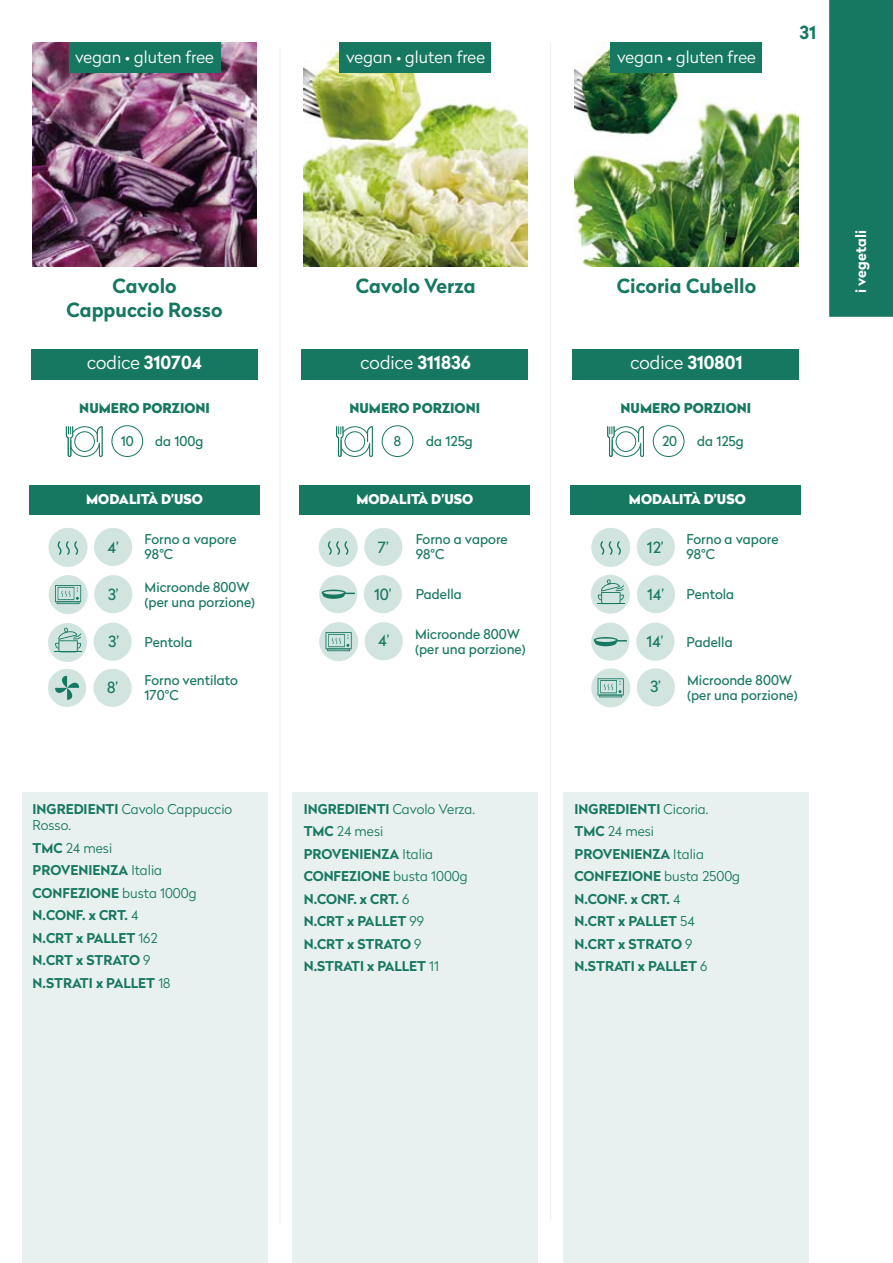
<style>
.page{position:relative;width:893px;height:1263px;background:#fff}
.page>*{position:absolute;margin:0;border:0;box-sizing:border-box;transform-origin:0 0}
.t1{font:700 19.5px/23.4px "Radikal";color:#177861;text-align:center}
.t2{font:300 18px "Radikal";color:#fff}
.t3{font:700 18px "Radikal";color:#177861}
.t4{font:300 16.5px "Radikal";color:#fff}
.t5{font:15.45px "Radikal";color:#177861}
.t6{font:700 14.4px "Radikal";letter-spacing:.005em;color:#fff}
.t7{font:700 13.5px/22.5px "Radikal";color:#177861}
.t8{font:13.5px/15px "Radikal";color:#177861}
.t9{font:900 13.5px "Radikal";color:#177861}
.t10{font:900 13.5px "Radikal";color:#fff}
.t11{font:300 13.5px/16.2px "Radikal";color:#177861}
.s1{font-weight:700}
.s2{font-weight:300}
</style>
<div class="page">
<div style="left:829px;top:0;width:64px;height:317px;background:#177861"></div>
<hr style="left:280px;top:47px;width:1px;height:1178px;background:#177861">
<hr style="left:550px;top:43px;width:1px;height:1177px;background:#177861">
<img style="left:574px;top:42px;width:225px;height:224px">
<img style="left:304px;top:42px;width:224px;height:224px">
<img style="left:33px;top:42px;width:224px;height:224px">
<div style="left:30px;top:485px;width:230px;height:29px;background:#177861"></div>
<div style="left:300px;top:485px;width:230px;height:29px;background:#177861"></div>
<div style="left:571px;top:485px;width:230px;height:29px;background:#177861"></div>
<div style="left:31px;top:349px;width:227px;height:30px;background:#177861"></div>
<div style="left:302px;top:349px;width:226px;height:30px;background:#177861"></div>
<div style="left:573px;top:349px;width:226px;height:30px;background:#177861"></div>
<div style="left:591px;top:575px;width:39px;height:39px;background:linear-gradient(to right,#d1e4e0,#d2e5e1);border-radius:50%"></div>
<svg style="left:597px;top:579px;width:27px;height:25px"></svg>
<div style="left:591px;top:528px;width:39px;height:39px;background:#d1e4e0;border-radius:50%"></div>
<svg style="left:600px;top:541px;width:21px;height:14px"></svg>
<div style="left:637px;top:575px;width:38px;height:38px;background:#d1e4e0;border-radius:50%"></div>
<div style="left:636px;top:623px;width:38px;height:38px;background:#d1e4e0;border-radius:50%"></div>
<div style="left:637px;top:528px;width:38px;height:38px;background:#d1e4e0;border-radius:50%"></div>
<div style="left:319px;top:528px;width:39px;height:39px;background:#d1e4e0;border-radius:50%"></div>
<svg style="left:327px;top:541px;width:21px;height:14px"></svg>
<div style="left:364px;top:575px;width:38px;height:38px;background:#d1e4e0;border-radius:50%"></div>
<div style="left:364px;top:528px;width:38px;height:38px;background:#d1e4e0;border-radius:50%"></div>
<svg style="left:49px;top:575px;width:39px;height:39px"></svg>
<hr style="left:57px;top:601px;width:23px;height:3px;background:#177861">
<svg style="left:55px;top:585px;width:26px;height:18px"></svg>
<div style="left:48px;top:623px;width:39px;height:39px;background:linear-gradient(to right,#cfe3df,#d2e5e1);border-radius:50%"></div>
<svg style="left:55px;top:628px;width:27px;height:24px"></svg>
<div style="left:48px;top:528px;width:40px;height:39px;background:#d1e4e0;border-radius:50%"></div>
<svg style="left:57px;top:541px;width:21px;height:14px"></svg>
<div style="left:94px;top:575px;width:38px;height:38px;background:#d1e4e0;border-radius:50%"></div>
<div style="left:94px;top:623px;width:38px;height:38px;background:#d1e4e0;border-radius:50%"></div>
<div style="left:94px;top:669px;width:38px;height:38px;background:#d1e4e0;border-radius:50%"></div>
<div style="left:94px;top:528px;width:38px;height:38px;background:#d1e4e0;border-radius:50%"></div>
<div style="left:22px;top:792px;width:246px;height:471px;background:#e8f1ef"></div>
<div style="left:292px;top:792px;width:246px;height:471px;background:#e8f1ef"></div>
<div style="left:563px;top:792px;width:246px;height:471px;background:#e8f1ef"></div>
<div style="left:69px;top:43px;width:151px;height:30px;background:#177861"></div>
<div style="left:339px;top:43px;width:152px;height:30px;background:#177861"></div>
<div style="left:610px;top:43px;width:152px;height:30px;background:#177861"></div>
<div style="left:111px;top:425px;width:32px;height:32px;border:1px solid #177861;border-radius:50%"></div>
<svg style="left:65px;top:426px;width:38px;height:31px"></svg>
<div style="left:382px;top:425px;width:31px;height:32px;border:1px solid #177861;border-radius:50%"></div>
<svg style="left:336px;top:426px;width:37px;height:31px"></svg>
<div style="left:653px;top:425px;width:31px;height:32px;border:1px solid #177861;border-radius:50%"></div>
<svg style="left:607px;top:426px;width:37px;height:31px"></svg>
<div style="left:319px;top:575px;width:38px;height:38px;background:#d1e4e0;border-radius:50%"></div>
<svg style="left:322px;top:590px;width:33px;height:9px"></svg>
<div style="left:591px;top:623px;width:38px;height:38px;background:#d1e4e0;border-radius:50%"></div>
<svg style="left:594px;top:637px;width:33px;height:9px"></svg>
<svg style="left:48px;top:669px;width:38px;height:38px"></svg>
<svg style="left:591px;top:668px;width:39px;height:39px"></svg>
<hr style="left:599px;top:695px;width:23px;height:2px;background:#177861">
<svg style="left:598px;top:678px;width:26px;height:18px"></svg>
<div style="left:637px;top:668px;width:38px;height:38px;background:#d1e4e0;border-radius:50%"></div>
<div style="left:319px;top:622px;width:39px;height:39px;background:linear-gradient(to right,#d2e5e1,#d1e4e0);border-radius:50%"></div>
<hr style="left:327px;top:648px;width:23px;height:3px;background:#177861">
<svg style="left:325px;top:632px;width:27px;height:18px"></svg>
<div style="left:365px;top:622px;width:38px;height:38px;background:#d1e4e0;border-radius:50%"></div>
<p class="t4" style="left:75px;top:45px;width:140px">vegan • gluten free</p>
<p class="t4" style="left:346px;top:45px;width:140px">vegan • gluten free</p>
<p class="t4" style="left:617px;top:45px;width:140px">vegan • gluten free</p>
<h2 class="t3" style="left:800px;top:19px;width:18px">31</h2>
<h1 class="t1" style="left:67px;top:274px;width:157px">Cavolo<br>Cappuccio Rosso</h1>
<h2 class="t2" style="left:87px;top:350px;width:116px">codice <span class="s1">310704</span></h2>
<p class="t9" style="left:79px;top:398px;width:132px">NUMERO PORZIONI</p>
<h1 class="t1" style="left:356px;top:274px;width:121px">Cavolo Verza</h1>
<h2 class="t2" style="left:361px;top:350px;width:112px">codice <span class="s1">311836</span></h2>
<h1 class="t1" style="left:617px;top:274px;width:141px">Cicoria Cubello</h1>
<h2 class="t2" style="left:630px;top:350px;width:114px">codice <span class="s1">310801</span></h2>
<p class="t9" style="left:349px;top:398px;width:132px">NUMERO PORZIONI</p>
<p class="t9" style="left:621px;top:398px;width:132px">NUMERO PORZIONI</p>
<p class="t8" style="left:121px;top:433px;width:15px">10</p>
<p class="t8" style="left:155px;top:433px;width:50px">da 100g</p>
<p class="t8" style="left:394px;top:433px;width:9px">8</p>
<p class="t8" style="left:426px;top:433px;width:48px">da 125g</p>
<p class="t8" style="left:662px;top:433px;width:17px">20</p>
<p class="t8" style="left:697px;top:433px;width:48px">da 125g</p>
<p class="t10" style="left:86px;top:489px;width:118px">MODALITÀ D’USO</p>
<p class="t10" style="left:356px;top:489px;width:118px">MODALITÀ D’USO</p>
<p class="t10" style="left:629px;top:489px;width:118px">MODALITÀ D’USO</p>
<p class="t5" style="left:107px;top:536px;width:13px">4’</p>
<p class="t5" style="left:108px;top:583px;width:12px">3’</p>
<p class="t5" style="left:108px;top:631px;width:12px">3’</p>
<p class="t5" style="left:107px;top:676px;width:13px">8’</p>
<p class="t8" style="left:145px;top:532px;width:94px">Forno a vapore<br>98°C</p>
<p class="t8" style="left:145px;top:579px;width:112px">Microonde 800W (per una porzione)</p>
<p class="t8" style="left:145px;top:634px;width:49px">Pentola</p>
<p class="t8" style="left:145px;top:673px;width:95px">Forno ventilato<br>170°C</p>
<p class="t11" style="left:33px;top:800px;width:201px"><span class="s1">INGREDIENTI</span> Cavolo Cappuccio<br>Rosso.</p>
<p class="t7" style="left:33px;top:836px;width:166px">TMC <span class="s2">24 mesi<br></span>PROVENIENZA <span class="s2">Italia<br></span>CONFEZIONE <span class="s2">busta 1000g<br></span>N.CONF. x CRT. <span class="s2">4<br></span>N.CRT x PALLET <span class="s2">162<br></span>N.CRT x STRATO <span class="s2">9<br></span>N.STRATI x PALLET <span class="s2">18</span></p>
<p class="t5" style="left:378px;top:536px;width:13px">7’</p>
<p class="t5" style="left:374px;top:583px;width:19px">10’</p>
<p class="t8" style="left:416px;top:532px;width:94px">Forno a vapore<br>98°C</p>
<p class="t8" style="left:416px;top:586px;width:48px">Padella</p>
<p class="t5" style="left:378px;top:630px;width:13px">4’</p>
<p class="t8" style="left:415px;top:626px;width:112px">Microonde 800W (per una porzione)</p>
<p class="t7" style="left:304px;top:797px;width:173px">INGREDIENTI <span class="s2">Cavolo Verza.<br></span>TMC <span class="s2">24 mesi<br></span>PROVENIENZA <span class="s2">Italia<br></span>CONFEZIONE <span class="s2">busta 1000g<br></span>N.CONF. x CRT. <span class="s2">6<br></span>N.CRT x PALLET <span class="s2">99<br></span>N.CRT x STRATO <span class="s2">9<br></span>N.STRATI x PALLET <span class="s2">11</span></p>
<p class="t5" style="left:647px;top:536px;width:18px">12’</p>
<p class="t5" style="left:647px;top:583px;width:19px">14’</p>
<p class="t5" style="left:646px;top:631px;width:19px">14’</p>
<p class="t8" style="left:686px;top:532px;width:94px">Forno a vapore<br>98°C</p>
<p class="t8" style="left:686px;top:586px;width:49px">Pentola</p>
<p class="t8" style="left:686px;top:634px;width:48px">Padella</p>
<p class="t5" style="left:650px;top:676px;width:12px">3’</p>
<p class="t8" style="left:687px;top:672px;width:112px">Microonde 800W (per una porzione)</p>
<p class="t7" style="left:575px;top:797px;width:167px">INGREDIENTI <span class="s2">Cicoria.<br></span>TMC <span class="s2">24 mesi<br></span>PROVENIENZA <span class="s2">Italia<br></span>CONFEZIONE <span class="s2">busta 2500g<br></span>N.CONF. x CRT. <span class="s2">4<br></span>N.CRT x PALLET <span class="s2">54<br></span>N.CRT x STRATO <span class="s2">9<br></span>N.STRATI x PALLET <span class="s2">6</span></p>
<p class="t6" style="left:850px;top:293px;width:65px;rotate:-90deg">i vegetali</p>
</div>
